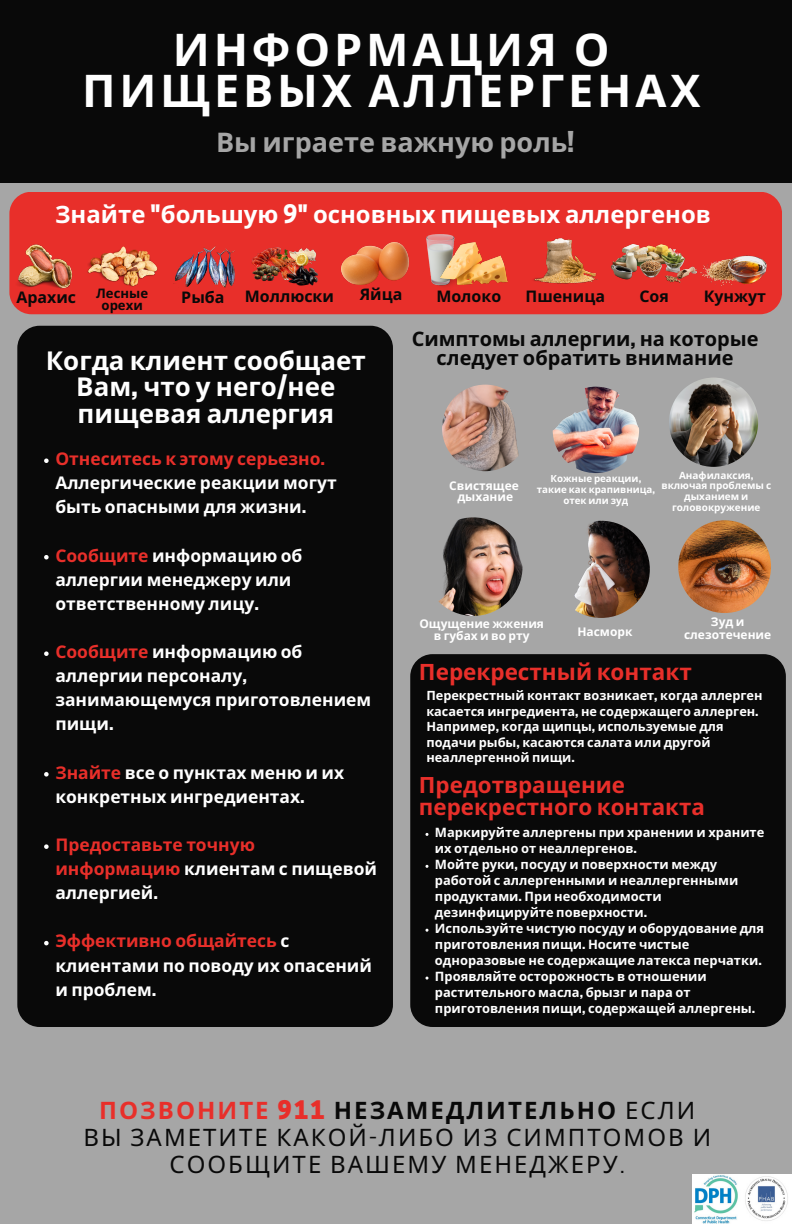
<style>
.page{position:relative;width:792px;height:1224px;background:#a6a6a6}
.page>*{position:absolute;margin:0;border:0;box-sizing:border-box;transform-origin:0 0}
.t1{font:700 45px/40.5px "Noto Sans";letter-spacing:.085em;color:#fff;text-align:center}
.t2{font:700 27px "Noto Sans";color:#a6a6a6}
.t3{font:700 25.9px/26.4px "Noto Sans";color:#fff;text-align:center}
.t4{font:24px/27px "Noto Sans";letter-spacing:.085em;color:#090909;text-align:center}
.t5{font:700 23.9px "Noto Sans";color:#fff}
.t6{font:700 22.5px "Noto Sans";color:#e82f2a}
.t7{font:700 22.4px/22.4px "Noto Sans";color:#e82f2a}
.t8{font:700 20px/19px "Noto Sans";color:#090909;text-align:center}
.t9{font:700 17.4px/24.1px "Noto Sans";color:#fff}
.t10{font:700 17.4px/24.1px "Noto Sans";color:#e82f2a}
.t11{font:700 16px "Noto Sans";color:#090909}
.t12{font:700 13.1px/12px "Noto Sans";color:#090909;text-align:center}
.t13{font:700 12.9px/16px "Noto Sans";color:#fff}
.t14{font:700 12.8px/15.5px "Noto Sans";color:#fff}
.t15{font:700 12px/12.5px "Noto Sans";color:#fff;text-align:center}
.t16{font:700 10px/10.8px "Noto Sans";color:#fff;text-align:center}
.t17{font:700 9.8px/11px "Noto Sans";color:#fff;text-align:center}
.s1{font-family:"Cooper Hewitt"}
.s2{color:#e82f2a}
.s3{font-family:"Cooper Hewitt";color:#e82f2a}
.s4{color:#fff}
.s5{font-family:"Cooper Hewitt";color:#fff}
.s6{font-weight:700;color:#e82f2a}
.s7{font-family:"Cooper Hewitt";font-weight:800;color:#e82f2a}
.s8{font-weight:700}
</style>
<div class="page">
<div style="left:9px;top:192px;width:773px;height:122px;background:#e82f2a;border-radius:22px"></div>
<div style="left:0;top:0;width:792px;height:183px;background:#090909"></div>
<img style="left:9px;top:243px;width:64px;height:49px">
<img style="left:87px;top:246px;width:70px;height:40px">
<img style="left:173px;top:246px;width:62px;height:42px">
<img style="left:251px;top:247px;width:67px;height:39px">
<img style="left:341px;top:242px;width:68px;height:42px">
<img style="left:426px;top:234px;width:44px;height:53px">
<img style="left:441px;top:242px;width:66px;height:42px">
<img style="left:533px;top:238px;width:65px;height:46px">
<img style="left:696px;top:255px;width:71px;height:32px">
<img style="left:611px;top:243px;width:85px;height:40px">
<img style="left:678px;top:520px;width:93px;height:93px;border-radius:50%">
<div style="left:410px;top:654px;width:376px;height:373px;background:#090909;border-radius:22px"></div>
<div style="left:17px;top:326px;width:376px;height:701px;background:#090909;border-radius:22px"></div>
<img style="left:692px;top:1175px;width:100px;height:49px">
<img style="left:442px;top:385px;width:87px;height:86px;border-radius:50%">
<img style="left:553px;top:387px;width:86px;height:86px;border-radius:50%">
<img style="left:669px;top:378px;width:89px;height:89px;border-radius:50%">
<img style="left:424px;top:517px;width:99px;height:99px;border-radius:50%">
<img style="left:553px;top:521px;width:97px;height:97px;border-radius:50%">
<svg style="left:44px;top:459px;width:5px;height:4px"></svg>
<svg style="left:44px;top:555px;width:5px;height:4px"></svg>
<svg style="left:44px;top:651px;width:5px;height:5px"></svg>
<svg style="left:44px;top:772px;width:5px;height:5px"></svg>
<svg style="left:44px;top:844px;width:5px;height:5px"></svg>
<svg style="left:44px;top:941px;width:5px;height:4px"></svg>
<h6 class="t1" style="left:82px;top:28px;width:620px">ИНФОРМАЦИЯ О<br>ПИЩЕВЫХ АЛЛЕРГЕНАХ</h6>
<p class="t2" style="left:216px;top:123px;width:360px">Вы играете важную роль<span class="s1">!</span></p>
<p class="t5" style="left:55px;top:197px;width:657px">Знайте <span class="s1">"</span>большую <span class="s1">9"</span> основных пищевых аллергенов</p>
<p class="t11" style="left:16px;top:285px;width:61px">Арахис</p>
<h6 class="t12" style="left:96px;top:286px;width:53px">Лесные орехи</h6>
<h6 class="t11" style="left:181px;top:285px;width:45px">Рыба</h6>
<h6 class="t11" style="left:245px;top:285px;width:91px">Моллюски</h6>
<h2 class="t11" style="left:360px;top:283px;width:44px">Яйца</h2>
<p class="t11" style="left:436px;top:285px;width:66px">Молоко</p>
<p class="t11" style="left:526px;top:285px;width:81px">Пшеница</p>
<p class="t11" style="left:639px;top:285px;width:31px">Соя</p>
<p class="t11" style="left:704px;top:285px;width:64px">Кунжут</p>
<p class="t3" style="left:46px;top:347px;width:321px">Когда клиент сообщает<br>Вам<span class="s1">,</span> что у него<span class="s1">/</span>нее пищевая аллергия</p>
<p class="t9" style="left:55px;top:446px;width:283px"><span class="s2">Отнеситесь к этому серьезно</span><span class="s3">.<br></span>Аллергические реакции могут быть опасными для жизни<span class="s1">.</span></p>
<h3 class="t9" style="left:55px;top:543px;width:249px"><span class="s2">Сообщите</span> информацию об аллергии менеджеру или ответственному лицу<span class="s1">.</span></h3>
<h3 class="t9" style="left:55px;top:639px;width:249px"><span class="s2">Сообщите</span> информацию об</h3>
<p class="t9" style="left:55px;top:663px;width:317px">аллергии персоналу<span class="s1">, </span>занимающемуся приготовлением пищи<span class="s1">.</span></p>
<p class="t9" style="left:55px;top:760px;width:290px"><span class="s2">Знайте</span> все о пунктах меню и их конкретных ингредиентах<span class="s1">.</span></p>
<h3 class="t10" style="left:55px;top:832px;width:323px">Предоставьте точную информацию <span class="s4">клиентам с пищевой аллергией</span><span class="s5">.</span></h3>
<h3 class="t9" style="left:55px;top:929px;width:318px"><span class="s2">Эффективно общайтесь</span> с клиентами по поводу их опасений и проблем<span class="s1">.</span></h3>
<h6 class="t8" style="left:412px;top:329px;width:348px">Симптомы аллергии<span class="s1">,</span> на которые следует обратить внимание</h6>
<p class="t15" style="left:449px;top:479px;width:71px">Свистящее</p>
<p class="t15" style="left:457px;top:490px;width:57px">дыхание</p>
<h5 class="t17" style="left:537px;top:472px;width:120px">Кожные реакции<span class="s1">, </span>такие как крапивница<span class="s1">, </span>отек или зуд</h5>
<p class="t16" style="left:661px;top:469px;width:111px">Анафилаксия<span class="s1">, </span>включая проблемы с дыханием и головокружение</p>
<p class="t15" style="left:419px;top:617px;width:126px">Ощущение жжения в губах и во рту</p>
<p class="t15" style="left:577px;top:625px;width:57px">Насморк</p>
<p class="t15" style="left:684px;top:614px;width:89px;line-height:13.5px">Зуд и слезотечение</p>
<p class="t6" style="left:419px;top:656px;width:274px">Перекрестный контакт</p>
<p class="t14" style="left:426px;top:688px;width:338px">Перекрестный контакт возникает<span class="s1">,</span> когда аллерген касается ингредиента<span class="s1">,</span> не содержащего аллерген<span class="s1">.<br></span>Например<span class="s1">,</span> когда щипцы<span class="s1">,</span> используемые для подачи рыбы<span class="s1">,</span> касаются салата или другой неаллергенной пищи<span class="s1">.</span></p>
<p class="t7" style="left:419px;top:773px;width:288px">Предотвращение перекрестного контакта</p>
<p class="t13" style="left:435px;top:824px;width:331px">Маркируйте аллергены при хранении и храните их отдельно от неаллергенов<span class="s1">.</span></p>
<p class="t13" style="left:435px;top:856px;width:305px">Мойте руки<span class="s1">,</span> посуду и поверхности между работой с аллергенными и неаллергенными</p>
<h4 class="t13" style="left:435px;top:888px;width:331px">продуктами<span class="s1">.</span> При необходимости дезинфицируйте поверхности<span class="s1">.<br></span>Используйте чистую посуду и оборудование для приготовления пищи<span class="s1">.</span> Носите чистые</h4>
<p class="t13" style="left:435px;top:952px;width:328px">одноразовые не содержащие латекса перчатки<span class="s1">.<br></span>Проявляйте осторожность в отношении растительного масла<span class="s1">,</span> брызг и пара от</p>
<h4 class="t13" style="left:435px;top:1000px;width:322px">приготовления пищи<span class="s1">,</span> содержащей аллергены<span class="s1">.</span></h4>
<h6 class="t4" style="left:83px;top:1097px;width:629px"><span class="s6">ПОЗВОНИТЕ</span> <span class="s7">911</span> <span class="s8">НЕЗАМЕДЛИТЕЛЬНО</span> ЕСЛИ<br>ВЫ ЗАМЕТИТЕ КАКОЙ<span class="s1">-</span>ЛИБО ИЗ СИМПТОМОВ И<br>СООБЩИТЕ ВАШЕМУ МЕНЕДЖЕРУ<span class="s1">.</span></h6>
</div>
